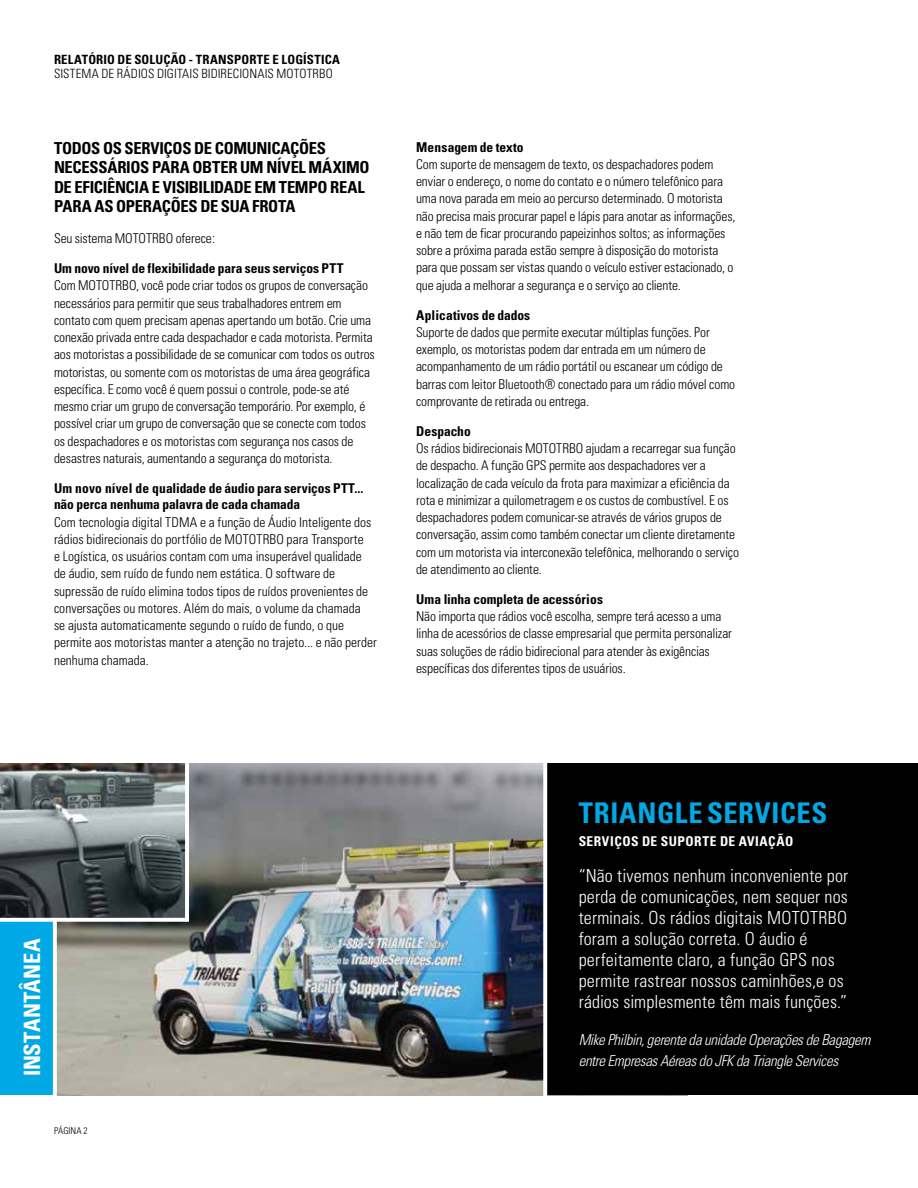
<style>
.page{position:relative;width:918px;height:1188px;background:#fff}
.page>*{position:absolute;margin:0;border:0;box-sizing:border-box;transform-origin:0 0}
.t1{font:700 condensed 28.5px "Univers";letter-spacing:.025em;color:#00a9e5}
.t2{font:700 condensed 22.5px "Univers";color:#fff}
.t3{font:300 condensed 18px/21px "Univers";letter-spacing:.01em;color:#fff}
.t4{font:700 condensed 16.5px/19.5px "Univers";letter-spacing:-.02em;color:#000}
.t5{font:italic 300 condensed 15px/21px "Univers LT Std";letter-spacing:-.02em;color:#fff}
.t6{font:300 condensed 13.5px/17.2px "Univers";letter-spacing:-.005em;color:#000}
.t7{font:700 condensed 13.5px/16.5px "Univers";letter-spacing:-.005em;color:#000}
.t8{font:700 condensed 13.5px "Univers";letter-spacing:.035em;color:#fff}
.t9{font:300 condensed 12.75px "Univers";letter-spacing:.005em;color:#000}
.t10{font:700 condensed 12.75px "Univers";letter-spacing:.015em;color:#000}
.t11{font:300 condensed 9.3px "Univers";color:#000}
</style>
<div class="page">
<div style="left:0;top:763px;width:285px;height:332px;background:#00a9e5"></div>
<img style="left:57px;top:763px;width:486px;height:332px">
<img style="left:0;top:763px;width:185px;height:155px">
<hr style="left:185px;top:752px;width:4px;height:170px;background:#fff">
<svg style="left:53px;top:922px;width:4px;height:174px"></svg>
<svg style="left:0;top:918px;width:187px;height:4px"></svg>
<div style="left:547px;top:763px;width:371px;height:332px;background:#000"></div>
<svg style="left:543px;top:763px;width:1px;height:333px"></svg>
<p class="t10" style="left:54px;top:52px;width:287px">RELATÓRIO DE SOLUÇÃO - TRANSPORTE E LOGÍSTICA</p>
<p class="t9" style="left:54px;top:66px;width:280px">SISTEMA DE RÁDIOS DIGITAIS BIDIRECIONAIS MOTOTRBO</p>
<p class="t4" style="left:54px;top:138px;width:317px">TODOS OS SERVIÇOS DE COMUNICAÇÕES NECESSÁRIOS PARA OBTER UM NÍVEL MÁXIMO DE EFICIÊNCIA E VISIBILIDADE EM TEMPO REAL PARA AS OPERAÇÕES DE SUA FROTA</p>
<p class="t6" style="left:54px;top:230px;width:163px">Seu sistema MOTOTRBO oferece:</p>
<p class="t7" style="left:54px;top:260px;width:291px">Um novo nível de flexibilidade para seus serviços PTT</p>
<p class="t6" style="left:54px;top:277px;width:322px">Com MOTOTRBO, você pode criar todos os grupos de conversação necessários para permitir que seus trabalhadores entrem em contato com quem precisam apenas apertando um botão. Crie uma conexão privada entre cada despachador e cada motorista. Permita aos motoristas a possibilidade de se comunicar com todos os outros motoristas, ou somente com os motoristas de uma área geográfica específica. E como você é quem possui o controle, pode-se até mesmo criar um grupo de conversação temporário. Por exemplo, é possível criar um grupo de conversação que se conecte com todos os despachadores e os motoristas com segurança nos casos de desastres naturais, aumentando a segurança do motorista.</p>
<p class="t7" style="left:54px;top:480px;width:311px">Um novo nível de qualidade de áudio para serviços PTT... não perca nenhuma palavra de cada chamada</p>
<p class="t6" style="left:54px;top:513px;width:324px">Com tecnologia digital TDMA e a função de Áudio Inteligente dos rádios bidirecionais do portfólio de MOTOTRBO para Transporte<br>e Logística, os usuários contam com uma insuperável qualidade de áudio, sem ruído de fundo nem estática. O software de supressão de ruído elimina todos tipos de ruídos provenientes de conversações ou motores. Além do mais, o volume da chamada<br>se ajusta automaticamente segundo o ruído de fundo, o que permite aos motoristas manter a atenção no trajeto... e não perder nenhuma chamada.</p>
<p class="t7" style="left:416px;top:139px;width:109px">Mensagem de texto</p>
<p class="t6" style="left:416px;top:155px;width:321px">Com suporte de mensagem de texto, os despachadores podem enviar o endereço, o nome do contato e o número telefônico para uma nova parada em meio ao percurso determinado. O motorista não precisa mais procurar papel e lápis para anotar as informações, e não tem de ficar procurando papeizinhos soltos; as informações sobre a próxima parada estão sempre à disposição do motorista para que possam ser vistas quando o veículo estiver estacionado, o que ajuda a melhorar a segurança e o serviço ao cliente.</p>
<p class="t7" style="left:416px;top:307px;width:116px">Aplicativos de dados</p>
<p class="t6" style="left:416px;top:324px;width:321px">Suporte de dados que permite executar múltiplas funções. Por exemplo, os motoristas podem dar entrada em um número de acompanhamento de um rádio portátil ou escanear um código de barras com leitor Bluetooth® conectado para um rádio móvel como comprovante de retirada ou entrega.</p>
<p class="t7" style="left:416px;top:423px;width:56px">Despacho</p>
<p class="t6" style="left:416px;top:440px;width:324px">Os rádios bidirecionais MOTOTRBO ajudam a recarregar sua função de despacho. A função GPS permite aos despachadores ver a localização de cada veículo da frota para maximizar a eficiência da rota e minimizar a quilometragem e os custos de combustível. E os despachadores podem comunicar-se através de vários grupos de conversação, assim como também conectar um cliente diretamente com um motorista via interconexão telefônica, melhorando o serviço de atendimento ao cliente.</p>
<p class="t7" style="left:416px;top:591px;width:189px">Uma linha completa de acessórios</p>
<p class="t6" style="left:416px;top:608px;width:317px">Não importa que rádios você escolha, sempre terá acesso a uma linha de acessórios de classe empresarial que permita personalizar suas soluções de rádio bidirecional para atender às exigências específicas dos diferentes tipos de usuários.</p>
<h2 class="t2" style="left:18px;top:1076px;width:139px;rotate:-90deg">INSTANTÂNEA</h2>
<p class="t11" style="left:54px;top:1125px;width:35px">PÁGINA 2</p>
<h1 class="t1" style="left:579px;top:795px;width:250px">TRIANGLE SERVICES</h1>
<p class="t8" style="left:579px;top:833px;width:216px">SERVIÇOS DE SUPORTE DE AVIAÇÃO</p>
<p class="t3" style="left:579px;top:865px;width:271px">“Não tivemos nenhum inconveniente por perda de comunicações, nem sequer nos terminais. Os rádios digitais MOTOTRBO foram a solução correta. O áudio é perfeitamente claro, a função GPS nos permite rastrear nossos caminhões,e os rádios simplesmente têm mais funções.”</p>
<p class="t5" style="left:579px;top:1029px;width:293px">Mike Philbin, gerente da unidade Operações de Bagagem entre Empresas Aéreas do JFK da Triangle Services</p>
</div>
